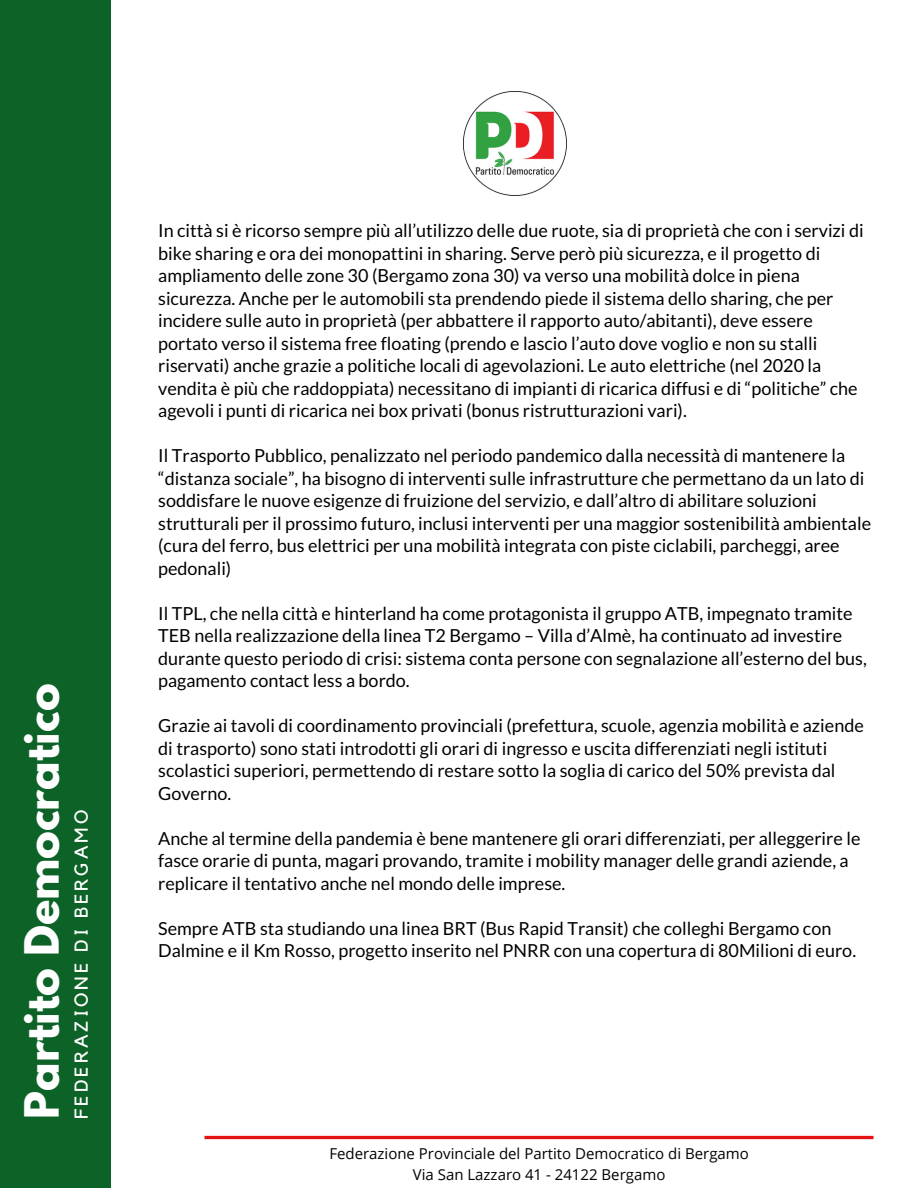
<style>
.page{position:relative;width:918px;height:1188px;background:#0c6227}
.page>*{position:absolute;margin:0;border:0;box-sizing:border-box;transform-origin:0 0}
.t1{font:700 41.85px "League Spartan";color:#fff}
.t2{font:18.75px "Kollektif";letter-spacing:.16em;color:#fff}
.t3{font:18px/22.5px "Lato";color:#000}
.t4{font:15px "Open Sans";color:#000}
</style>
<div class="page">
<div style="left:112px;top:0;width:805px;height:1188px;background:#fff"></div>
<img style="left:463px;top:92px;width:104px;height:103px">
<hr style="left:205px;top:1136px;width:669px;height:3px;background:#e41414">
<p class="t1" style="left:21px;top:1119px;width:436px;rotate:-90deg">Partito Democratico</p>
<p class="t2" style="left:73px;top:1119px;width:310px;rotate:-90deg">FEDERAZIONE DI BERGAMO</p>
<p class="t3" style="left:158px;top:219px;width:707px">In città si è ricorso sempre più all’utilizzo delle due ruote, sia di proprietà che con i servizi di bike sharing e ora dei monopattini in sharing. Serve però più sicurezza, e il progetto di ampliamento delle zone 30 (Bergamo zona 30) va verso una mobilità dolce in piena sicurezza. Anche per le automobili sta prendendo piede il sistema dello sharing, che per incidere sulle auto in proprietà (per abbattere il rapporto auto/abitanti), deve essere portato verso il sistema free floating (prendo e lascio l’auto dove voglio e non su stalli riservati) anche grazie a politiche locali di agevolazioni. Le auto elettriche (nel 2020 la vendita è più che raddoppiata) necessitano di impianti di ricarica diffusi e di “politiche” che agevoli i punti di ricarica nei box privati (bonus ristrutturazioni vari).</p>
<p class="t3" style="left:158px;top:444px;width:714px">Il Trasporto Pubblico, penalizzato nel periodo pandemico dalla necessità di mantenere la “distanza sociale”, ha bisogno di interventi sulle infrastrutture che permettano da un lato di soddisfare le nuove esigenze di fruizione del servizio, e dall’altro di abilitare soluzioni strutturali per il prossimo futuro, inclusi interventi per una maggior sostenibilità ambientale (cura del ferro, bus elettrici per una mobilità integrata con piste ciclabili, parcheggi, aree pedonali)</p>
<p class="t3" style="left:158px;top:602px;width:710px">Il TPL, che nella città e hinterland ha come protagonista il gruppo ATB, impegnato tramite TEB nella realizzazione della linea T2 Bergamo – Villa d’Almè, ha continuato ad investire durante questo periodo di crisi: sistema conta persone con segnalazione all’esterno del bus, pagamento contact less a bordo.</p>
<p class="t3" style="left:158px;top:714px;width:707px">Grazie ai tavoli di coordinamento provinciali (prefettura, scuole, agenzia mobilità e aziende di trasporto) sono stati introdotti gli orari di ingresso e uscita differenziati negli istituti scolastici superiori, permettendo di restare sotto la soglia di carico del 50% prevista dal Governo.</p>
<p class="t3" style="left:158px;top:827px;width:704px">Anche al termine della pandemia è bene mantenere gli orari differenziati, per alleggerire le fasce orarie di punta, magari provando, tramite i mobility manager delle grandi aziende, a replicare il tentativo anche nel mondo delle imprese.</p>
<p class="t3" style="left:158px;top:917px;width:699px">Sempre ATB sta studiando una linea BRT (Bus Rapid Transit) che colleghi Bergamo con<br>Dalmine e il Km Rosso, progetto inserito nel PNRR con una copertura di 80Milioni di euro.</p>
<p class="t4" style="left:329px;top:1143px;width:421px">Federazione Provinciale del Partito Democratico di Bergamo</p>
<p class="t4" style="left:413px;top:1164px;width:254px">Via San Lazzaro 41 - 24122 Bergamo</p>
</div>
